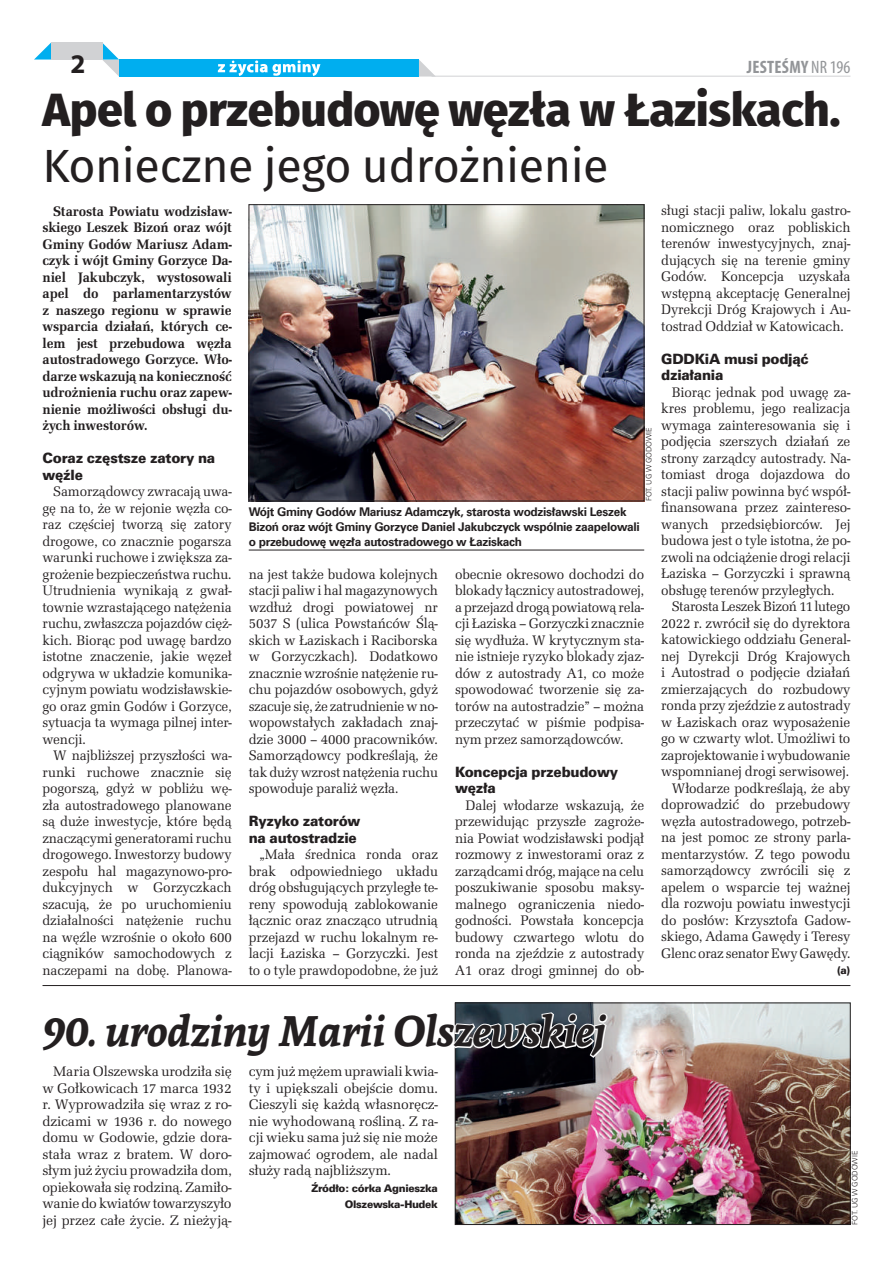
<style>
.page{position:relative;width:893px;height:1263px;background:#fff}
.page>*{position:absolute;margin:0;border:0;box-sizing:border-box;transform-origin:0 0}
.t1{font:800 46.5px "Fira Sans";letter-spacing:-.01em;color:#231f20}
.t2{font:46.5px "Fira Sans";letter-spacing:-.01em;color:#231f20}
.t3{font:italic 700 42.3px "Andada";letter-spacing:-.005em;color:#231f20}
.t4{font:700 27px "Myriad Pro";color:#231f20}
.t5{font:700 condensed 18px "Myriad Pro";letter-spacing:.015em;color:#939598}
.t6{font:14.25px/16.5px "URW Latino TOT";letter-spacing:-.01em;color:#231f20;text-align:justify}
.t7{font:700 14.25px/16.5px "URW Latino TOT";letter-spacing:-.01em;color:#231f20;text-align:justify}
.t8{font:14.25px/16.5px "Zurich Blk EU Normal";letter-spacing:-.015em;color:#231f20}
.t9{font:12px/15px "Zurich EU Bold";letter-spacing:-.025em;color:#231f20}
.t10{font:10.5px/16.5px "Zurich Blk EU Normal";letter-spacing:-.03em;color:#231f20;text-align:right}
.t11{font:7.5px "Zurich Lt EU";letter-spacing:-.005em;color:#231f20}
.s1{font-weight:400}
</style>
<div class="page">
<div style="left:119px;top:60px;width:300px;height:17px;background:#00aeef"></div>
<svg style="left:218px;top:61px;width:102px;height:15px"></svg>
<svg style="left:102px;top:43px;width:17px;height:33px"></svg>
<svg style="left:419px;top:60px;width:17px;height:17px"></svg>
<svg style="left:34px;top:43px;width:17px;height:17px"></svg>
<div style="left:51px;top:43px;width:51px;height:17px;background:#d1d2d4"></div>
<hr style="left:432px;top:76px;width:418px;height:1px;background:#d1d2d4">
<img style="left:251px;top:206px;width:391px;height:293px">
<div style="left:249px;top:204px;width:395px;height:297px;border:1px solid #231f20"></div>
<img style="left:457px;top:1005px;width:391px;height:218px">
<div style="left:455px;top:1003px;width:395px;height:222px;border:1px solid #231f20"></div>
<div style="left:88px;top:1038px;width:8px;height:10px;border:3px solid #fff;border-radius:3px"></div>
<svg style="left:454px;top:1010px;width:155px;height:105px;background:#524f55"></svg>
<hr style="left:249px;top:550px;width:395px;height:1px;background:#231f20">
<hr style="left:43px;top:985px;width:807px;height:1px;background:#231f20">
<h3 class="t4" style="left:71px;top:46px;width:16px">2</h3>
<p class="t5" style="left:747px;top:55px;width:105px">JESTEŚMY <span class="s1">NR 196</span></p>
<h1 class="t1" style="left:43px;top:77px;width:799px">Apel o przebudowę węzła w Łaziskach.</h1>
<h1 class="t2" style="left:43px;top:133px;width:568px">Konieczne jego udrożnienie</h1>
<p class="t7" style="left:43px;top:202px;width:191px;text-indent:11px">Starosta Powiatu wodzisław&shy;skiego Leszek Bizoń oraz wójt Gminy Godów Mariusz Adam&shy;czyk i wójt Gminy Gorzyce Da&shy;niel Jakubczyk, wystosowali apel do parlamentarzystów z naszego regionu w sprawie wsparcia działań, których ce&shy;lem jest przebudowa węzła autostradowego Gorzyce. Wło&shy;darze wskazują na konieczność udrożnienia ruchu oraz zapew&shy;nienie możliwości obsługi du&shy;żych inwestorów.</p>
<p class="t8" style="left:43px;top:450px;width:174px">Coraz częstsze zatory na węźle</p>
<p class="t6" style="left:43px;top:483px;width:191px;text-indent:11px">Samorządowcy zwracają uwa&shy;gę na to, że w rejonie węzła co&shy;raz częściej tworzą się zatory drogowe, co znacznie pogarsza warunki ruchowe i zwiększa za&shy;grożenie bezpieczeństwa ruchu.<br>Utrudnienia wynikają z gwał&shy;townie wzrastającego natężenia ruchu, zwłaszcza pojazdów cięż&shy;kich. Biorąc pod uwagę bardzo istotne znaczenie, jakie węzeł odgrywa w układzie komunika&shy;cyjnym powiatu wodzisławskie&shy;go oraz gmin Godów i Gorzyce, sytuacja ta wymaga pilnej inter&shy;wencji.</p>
<p class="t6" style="left:43px;top:747px;width:191px;text-indent:11px">W najbliższej przyszłości wa&shy;runki ruchowe znacznie się pogorszą, gdyż w pobliżu wę&shy;zła autostradowego planowane są duże inwestycje, które będą znaczącymi generatorami ruchu drogowego. Inwestorzy budowy zespołu hal magazynowo-pro&shy;dukcyjnych w Gorzyczkach szacują, że po uruchomieniu działalności natężenie ruchu na węźle wzrośnie o około 600 ciągników samochodowych z naczepami na dobę. Planowa-</p>
<p class="t11" style="left:644px;top:501px;width:75px;rotate:-90deg">fot. ug w Godowie</p>
<p class="t9" style="left:249px;top:504px;width:393px">Wójt Gminy Godów Mariusz Adamczyk, starosta wodzisławski Leszek<br>Bizoń oraz wójt Gminy Gorzyce Daniel Jakubczyck wspólnie zaapelowali o przebudowę węzła autostradowego w Łaziskach</p>
<p class="t6" style="left:249px;top:566px;width:191px">na jest także budowa kolejnych stacji paliw i hal magazynowych wzdłuż drogi powiatowej nr 5037 S (ulica Powstańców Ślą&shy;skich w Łaziskach i Raciborska w Gorzyczkach). Dodatkowo znacznie wzrośnie natężenie ru&shy;chu pojazdów osobowych, gdyż szacuje się, że zatrudnienie w no&shy;wopowstałych zakładach znaj&shy;dzie 3000 – 4000 pracowników.<br>Samorządowcy podkreślają, że tak duży wzrost natężenia ruchu spowoduje paraliż węzła.</p>
<p class="t8" style="left:249px;top:813px;width:113px">Ryzyko zatorów na autostradzie</p>
<p class="t6" style="left:249px;top:846px;width:191px;text-indent:11px">„Mała średnica ronda oraz brak odpowiedniego układu dróg obsługujących przyległe te&shy;reny spowodują zablokowanie łącznic oraz znacząco utrudnią przejazd w ruchu lokalnym re&shy;lacji Łaziska – Gorzyczki. Jest to o tyle prawdopodobne, że już</p>
<p class="t6" style="left:455px;top:566px;width:191px">obecnie okresowo dochodzi do blokady łącznicy autostradowej, a przejazd drogą powiatową rela&shy;cji Łaziska – Gorzyczki znacznie się wydłuża. W krytycznym sta&shy;nie istnieje ryzyko blokady zjaz&shy;dów z autostrady A1, co może spowodować tworzenie się za&shy;torów na autostradzie” – można przeczytać w piśmie podpisa&shy;nym przez samorządowców.</p>
<p class="t8" style="left:455px;top:764px;width:165px">Koncepcja przebudowy węzła</p>
<p class="t6" style="left:455px;top:797px;width:191px;text-indent:11px">Dalej włodarze wskazują, że przewidując przyszłe zagroże&shy;nia Powiat wodzisławski podjął rozmowy z inwestorami oraz z zarządcami dróg, mające na celu poszukiwanie sposobu maksy&shy;malnego ograniczenia niedo&shy;godności. Powstała koncepcja budowy czwartego wlotu do ronda na zjeździe z autostrady A1 oraz drogi gminnej do ob-</p>
<p class="t6" style="left:661px;top:202px;width:191px">sługi stacji paliw, lokalu gastro&shy;nomicznego oraz pobliskich terenów inwestycyjnych, znaj&shy;dujących się na terenie gminy Godów. Koncepcja uzyskała wstępną akceptację Generalnej Dyrekcji Dróg Krajowych i Au&shy;tostrad Oddział w Katowicach.</p>
<p class="t8" style="left:661px;top:351px;width:149px">GDDKiA musi podjąć działania</p>
<p class="t6" style="left:661px;top:384px;width:191px;text-indent:11px">Biorąc jednak pod uwagę za&shy;kres problemu, jego realizacja wymaga zainteresowania się i podjęcia szerszych działań ze strony zarządcy autostrady. Na&shy;tomiast droga dojazdowa do stacji paliw powinna być współ&shy;finansowana przez zaintereso&shy;wanych przedsiębiorców. Jej budowa jest o tyle istotna, że po&shy;zwoli na odciążenie drogi relacji Łaziska – Gorzyczki i sprawną obsługę terenów przyległych.</p>
<p class="t6" style="left:661px;top:598px;width:191px;text-align:right">Starosta Leszek Bizoń 11 lutego<br>2022 r. zwrócił się do dyrektora katowickiego oddziału General&shy;nej Dyrekcji Dróg Krajowych i Autostrad o podjęcie działań zmierzających do rozbudowy ronda przy zjeździe z autostrady w Łaziskach oraz wyposażenie go w czwarty wlot. Umożliwi to zaprojektowanie i wybudowanie wspomnianej drogi serwisowej.<br>Włodarze podkreślają, że aby doprowadzić do przebudowy węzła autostradowego, potrzeb&shy;na jest pomoc ze strony parla&shy;mentarzystów. Z tego powodu samorządowcy zwrócili się z apelem o wsparcie tej ważnej dla rozwoju powiatu inwestycji do posłów: Krzysztofa Gadow&shy;skiego, Adama Gawędy i Teresy<br>Glenc oraz senator Ewy Gawędy.</p>
<p class="t10" style="left:837px;top:963px;width:15px">(a)</p>
<h2 class="t3" style="left:43px;top:1002px;width:566px">90. urodziny Marii Olszewskiej</h2>
<p class="t6" style="left:43px;top:1063px;width:191px;text-indent:11px">Maria Olszewska urodziła się w Gołkowicach 17 marca 1932 r. Wyprowadziła się wraz z ro&shy;dzicami w 1936 r. do nowego domu w Godowie, gdzie dora&shy;stała wraz z bratem. W doro&shy;słym już życiu prowadziła dom, opiekowała się rodziną. Zamiło&shy;wanie do kwiatów towarzyszyło jej przez całe życie. Z nieżyją-</p>
<p class="t6" style="left:249px;top:1063px;width:191px">cym już mężem uprawiali kwia&shy;ty i upiększali obejście domu.<br>Cieszyli się każdą własnoręcz&shy;nie wyhodowaną rośliną. Z ra&shy;cji wieku sama już się nie może zajmować ogrodem, ale nadal służy radą najbliższym.</p>
<p class="t10" style="left:311px;top:1180px;width:128px">Źródło: córka Agnieszka<br>Olszewska-Hudek</p>
<p class="t11" style="left:850px;top:1225px;width:75px;rotate:-90deg">fot. ug w Godowie</p>
</div>
